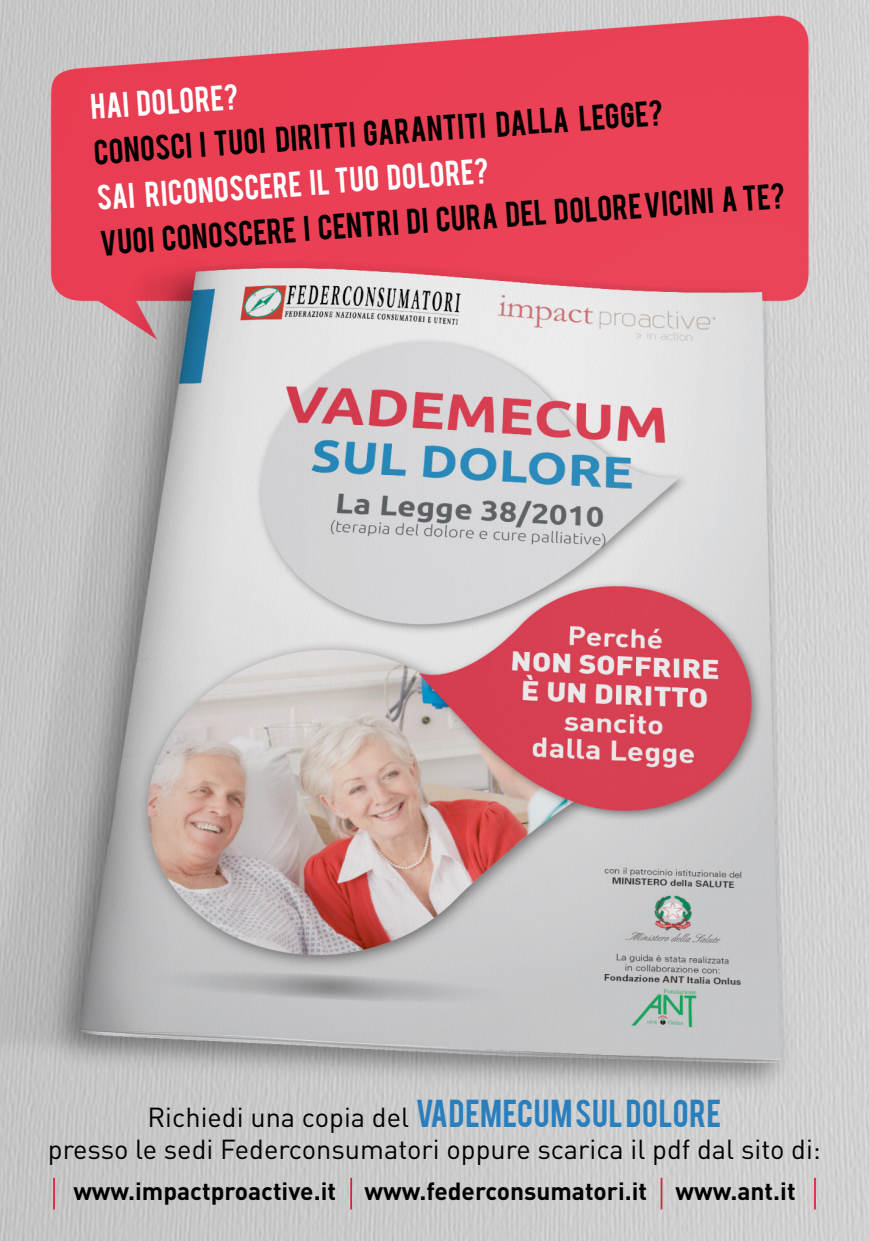
<style>
.page{position:relative;width:869px;height:1241px;background:#fff}
.page>*{position:absolute;margin:0;border:0;box-sizing:border-box;transform-origin:0 0}
.t1{font:28px "Bebas";color:#000}
.t2{font:28px "Bebas";color:#fff}
.t3{font:27.12px/32.6px "DIN";color:#000;text-align:center}
.t4{font:700 24.5px "DIN";color:#000}
.s1{font-family:"Bebas";font-size:30.62px;color:#297fbd}
</style>
<div class="page">
<img style="left:0;top:0;width:868px;height:1240px">
<hr style="left:53px;top:1177px;width:2px;height:32px;background:#da223e">
<hr style="left:350px;top:1177px;width:2px;height:32px;background:#da223e">
<hr style="left:813px;top:1177px;width:2px;height:32px;background:#da223e">
<hr style="left:660px;top:1177px;width:2px;height:32px;background:#da223e">
<p class="t2" style="left:89px;top:86px;width:149px;rotate:-4deg">Hai dolore?</p>
<p class="t1" style="left:92px;top:132px;width:571px;rotate:-4deg">Conosci i tuoi diritti garantiti dalla legge?</p>
<p class="t2" style="left:96px;top:177px;width:394px;rotate:-4deg">Sai riconoscere il tuo dolore?</p>
<p class="t1" style="left:99px;top:223px;width:687px;rotate:-4deg">Vuoi conoscere i centri di cura del dolore vicini a te?</p>
<p class="t3" style="left:48px;top:1099px;width:774px">Richiedi una copia del <span class="s1">VADEMECUM SUL DOLORE<br></span>presso le sedi Federconsumatori oppure scarica il pdf dal sito di:</p>
<p class="t4" style="left:73px;top:1174px;width:723px">www.impactproactive.it www.federconsumatori.it www.ant.it</p>
</div>
